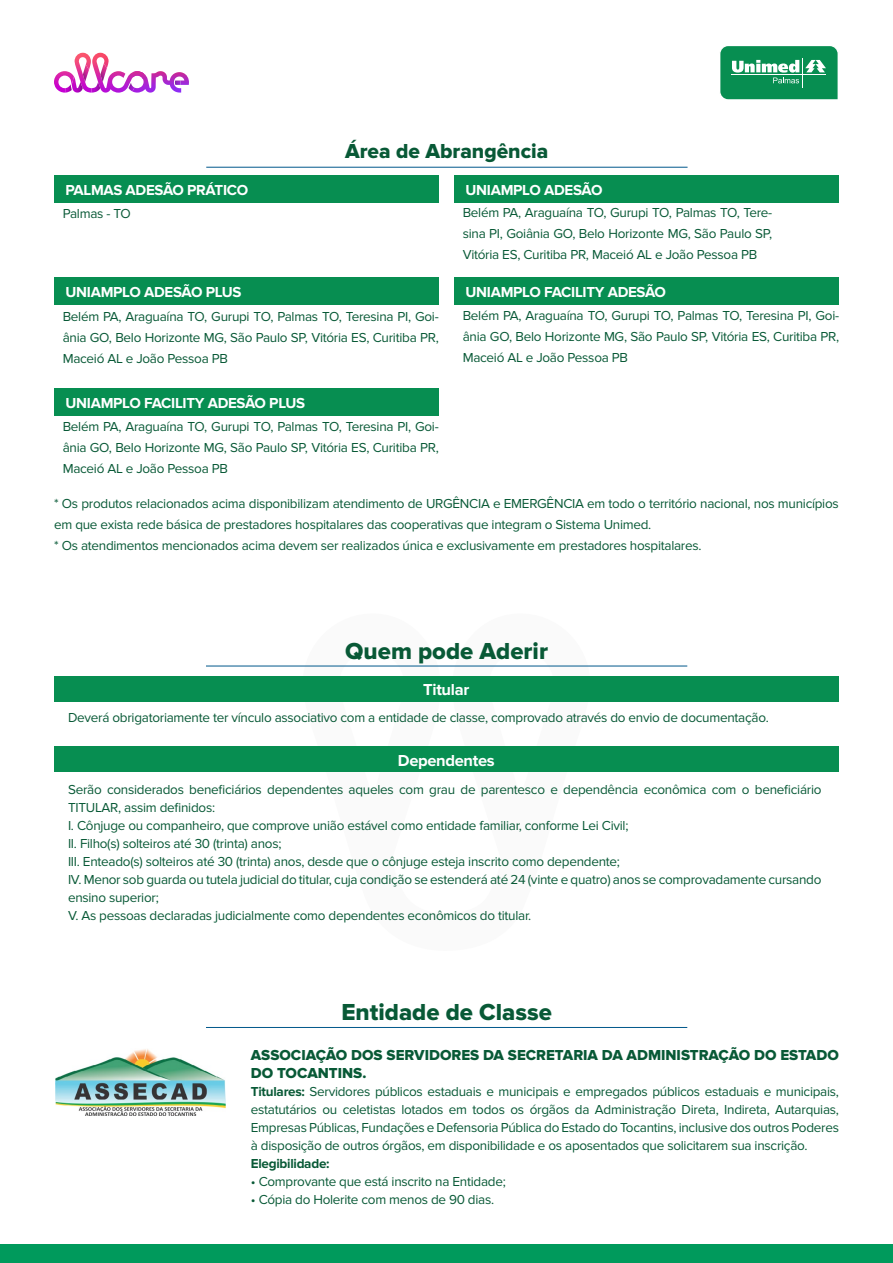
<style>
.page{position:relative;width:893px;height:1263px;background:#fff}
.page>*{position:absolute;margin:0;border:0;box-sizing:border-box;transform-origin:0 0}
.t1{font:24px "Proxima Nova Extrabld";color:#085936}
.t2{font:21px "Proxima Nova Extrabld";color:#085936}
.t3{font:700 16.5px "Proxima Nova";letter-spacing:-.02em;color:#fff}
.t4{font:700 15px "Proxima Nova";letter-spacing:-.02em;color:#fff}
.t5{font:15px/18px "Proxima Nova Extrabld";color:#085936}
.t6{font:13.5px/18px "Proxima Nova";letter-spacing:-.02em;color:#085936;text-align:justify}
.t7{font:700 13.5px "Proxima Nova";letter-spacing:-.02em;color:#085936}
.s1{font-weight:700}
</style>
<div class="page">
<svg style="left:720px;top:46px;width:118px;height:54px;background:#2d9f6c"></svg>
<svg style="left:66px;top:80px;width:6px;height:13px"></svg>
<img style="left:72px;top:77px;width:11px;height:16px">
<svg style="left:175px;top:81px;width:6px;height:4px"></svg>
<img style="left:83px;top:64px;width:6px;height:18px">
<svg style="left:92px;top:53px;width:52px;height:40px"></svg>
<div style="left:0;top:1244px;width:893px;height:19px;background:#009a5c"></div>
<hr style="left:206px;top:666px;width:481px;height:1px;background:#00588b">
<hr style="left:206px;top:1027px;width:481px;height:1px;background:#00588b">
<div style="left:54px;top:676px;width:785px;height:26px;background:#078e51"></div>
<div style="left:54px;top:746px;width:785px;height:26px;background:#078e51"></div>
<div style="left:54px;top:175px;width:385px;height:27px;background:#078e51"></div>
<div style="left:54px;top:278px;width:385px;height:27px;background:#078e51"></div>
<div style="left:54px;top:388px;width:385px;height:28px;background:#078e51"></div>
<div style="left:454px;top:175px;width:385px;height:27px;background:#078e51"></div>
<div style="left:454px;top:277px;width:385px;height:28px;background:#078e51"></div>
<hr style="left:206px;top:167px;width:482px;height:1px;background:#00588b">
<img style="left:55px;top:1049px;width:170px;height:66px">
<p class="t4" style="left:66px;top:181px;width:184px">PALMAS ADESÃO PRÁTICO</p>
<h2 class="t2" style="left:345px;top:139px;width:205px">Área de Abrangência</h2>
<p class="t4" style="left:466px;top:181px;width:138px">UNIAMPLO ADESÃO</p>
<p class="t6" style="left:63px;top:204px;width:70px">Palmas - TO</p>
<p class="t6" style="left:463px;top:202px;width:311px;line-height:21px">Belém PA, Araguaína TO, Gurupi TO, Palmas TO, Tere&shy;sina PI, Goiânia GO, Belo Horizonte MG, São Paulo SP, Vitória ES, Curitiba PR, Maceió AL e João Pessoa PB</p>
<p class="t4" style="left:66px;top:284px;width:178px">UNIAMPLO ADESÃO PLUS</p>
<p class="t6" style="left:63px;top:306px;width:378px;line-height:21px">Belém PA, Araguaína TO, Gurupi TO, Palmas TO, Teresina PI, Goi&shy;ânia GO, Belo Horizonte MG, São Paulo SP, Vitória ES, Curitiba PR, Maceió AL e João Pessoa PB</p>
<p class="t4" style="left:66px;top:395px;width:241px">UNIAMPLO FACILITY ADESÃO PLUS</p>
<p class="t4" style="left:466px;top:283px;width:202px">UNIAMPLO FACILITY ADESÃO</p>
<p class="t6" style="left:463px;top:305px;width:378px;line-height:21px">Belém PA, Araguaína TO, Gurupi TO, Palmas TO, Teresina PI, Goi&shy;ânia GO, Belo Horizonte MG, São Paulo SP, Vitória ES, Curitiba PR, Maceió AL e João Pessoa PB</p>
<p class="t6" style="left:63px;top:417px;width:378px;line-height:21px">Belém PA, Araguaína TO, Gurupi TO, Palmas TO, Teresina PI, Goi&shy;ânia GO, Belo Horizonte MG, São Paulo SP, Vitória ES, Curitiba PR, Maceió AL e João Pessoa PB</p>
<p class="t6" style="left:54px;top:494px;width:786px;line-height:21px;text-align:left">* Os produtos relacionados acima disponibilizam atendimento de URGÊNCIA e EMERGÊNCIA em todo o território nacional, nos municípios em que exista rede básica de prestadores hospitalares das cooperativas que integram o Sistema Unimed.<br>* Os atendimentos mencionados acima devem ser realizados única e exclusivamente em prestadores hospitalares.</p>
<h1 class="t1" style="left:345px;top:637px;width:204px">Quem pode Aderir</h1>
<p class="t3" style="left:423px;top:680px;width:48px">Titular</p>
<p class="t6" style="left:68px;top:709px;width:702px">Deverá obrigatoriamente ter vínculo associativo com a entidade de classe, comprovado através do envio de documentação.</p>
<p class="t3" style="left:398px;top:751px;width:98px">Dependentes</p>
<p class="t6" style="left:68px;top:780px;width:755px;text-align:left">Serão considerados beneficiários dependentes aqueles com grau de parentesco e dependência econômica com o beneficiário TITULAR, assim definidos:<br>I. Cônjuge ou companheiro, que comprove união estável como entidade familiar, conforme Lei Civil;<br>II. Filho(s) solteiros até 30 (trinta) anos;<br>III. Enteado(s) solteiros até 30 (trinta) anos, desde que o cônjuge esteja inscrito como dependente;<br>IV. Menor sob guarda ou tutela judicial do titular, cuja condição se estenderá até 24 (vinte e quatro) anos se comprovadamente cursando ensino superior;<br>V. As pessoas declaradas judicialmente como dependentes econômicos do titular.</p>
<h1 class="t1" style="left:341px;top:998px;width:212px">Entidade de Classe</h1>
<p class="t5" style="left:251px;top:1046px;width:589px">ASSOCIAÇÃO DOS SERVIDORES DA SECRETARIA DA ADMINISTRAÇÃO DO ESTADO<br>DO TOCANTINS.</p>
<p class="t6" style="left:251px;top:1083px;width:590px"><span class="s1">Titulares:</span> Servidores públicos estaduais e municipais e empregados públicos estaduais e municipais, estatutários ou celetistas lotados em todos os órgãos da Administração Direta, Indireta, Autarquias, Empresas Públicas, Fundações e Defensoria Pública do Estado do Tocantins, inclusive dos outros Poderes à disposição de outros órgãos, em disponibilidade e os aposentados que solicitarem sua inscrição.</p>
<p class="t7" style="left:251px;top:1156px;width:80px">Elegibilidade:</p>
<p class="t6" style="left:251px;top:1173px;width:256px">• Comprovante que está inscrito na Entidade;</p>
<p class="t6" style="left:251px;top:1191px;width:245px">• Cópia do Holerite com menos de 90 dias.</p>
</div>
